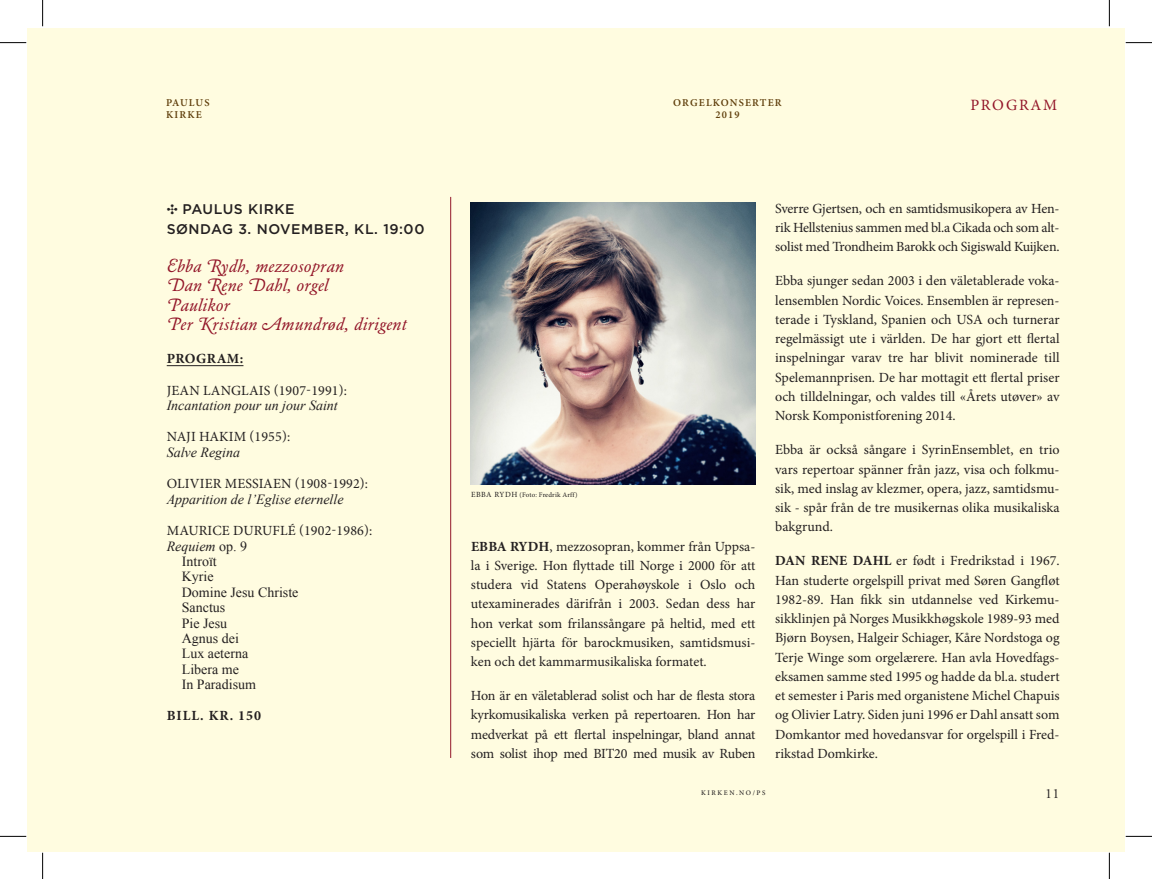
<style>
.page{position:relative;width:1152px;height:879px;background:#fff}
.page>*{position:absolute;margin:0;border:0;box-sizing:border-box;transform-origin:0 0}
.t1{font:italic 17.5px "Garamond BE Swash";letter-spacing:.02em;color:#931629}
.t2{font:15.75px "Minion Pro";letter-spacing:.11em;color:#931629}
.t3{font:14px/19.2px "Minion Pro";letter-spacing:-.005em;color:#231f20;text-align:justify}
.t4{font:14px "Times New Roman";color:#231f20}
.t5{font:italic 14px "Times New Roman";color:#231f20}
.t6{font:500 14px "Gotham";letter-spacing:.04em;color:#231f20}
.t7{font:700 14px "Minion Pro";letter-spacing:.055em;color:#231f20}
.t8{font:700 14px "Minion Pro";letter-spacing:.03em;color:#231f20}
.t9{font:14px "Adobe Garamond Pro";color:#231f20}
.t10{font:600 10.5px/12.1px "Minion Pro";letter-spacing:.11em;color:#5f3e0b;text-align:center}
.t11{font:7px "Minion Pro";letter-spacing:.02em;color:#231f20}
.t12{font:500 7px "Minion Pro";letter-spacing:.22em;color:#231f20}
.s1{font-style:normal}
.s2{font-size:7.88px}
.s3{font-weight:700}
</style>
<div class="page">
<div style="left:28px;top:28px;width:15px;height:823px;background:#fffce0"></div>
<div style="left:43px;top:28px;width:1081px;height:823px;background:#fffce0"></div>
<hr style="left:167px;top:365px;width:76px;height:1px;background:#231f20">
<img style="left:471px;top:203px;width:284px;height:281px">
<hr style="left:450px;top:197px;width:1px;height:561px;background:#931629">
<svg style="left:0;top:42px;width:26px;height:1px"></svg>
<svg style="left:1126px;top:42px;width:26px;height:1px"></svg>
<svg style="left:0;top:836px;width:26px;height:1px"></svg>
<svg style="left:1126px;top:836px;width:26px;height:1px"></svg>
<svg style="left:42px;top:0;width:1px;height:26px"></svg>
<svg style="left:42px;top:853px;width:1px;height:26px"></svg>
<svg style="left:1109px;top:0;width:1px;height:26px"></svg>
<svg style="left:1109px;top:853px;width:1px;height:26px"></svg>
<p class="t10" style="left:673px;top:97px;width:110px">ORGELKONSERTER<br>2019</p>
<p class="t10" style="left:166px;top:97px;width:45px">PAULUS</p>
<p class="t2" style="left:970px;top:94px;width:88px">PROGRAM</p>
<p class="t10" style="left:166px;top:109px;width:37px">KIRKE</p>
<p class="t6" style="left:167px;top:201px;width:129px">✣ PAULUS KIRKE</p>
<p class="t6" style="left:167px;top:221px;width:259px">SØNDAG 3. NOVEMBER, KL. 19:00</p>
<p class="t1" style="left:167px;top:255px;width:179px">Ebba Rydh, mezzosopran</p>
<p class="t1" style="left:167px;top:275px;width:163px">Dan Rene Dahl, orgel</p>
<p class="t1" style="left:167px;top:294px;width:64px">Paulikor</p>
<p class="t1" style="left:167px;top:313px;width:241px">Per Kristian Amundrød, dirigent</p>
<p class="t8" style="left:167px;top:349px;width:78px">PROGRAM:</p>
<p class="t3" style="left:167px;top:380px;width:182px">JEAN LANGLAIS (1907-1991):</p>
<p class="t5" style="left:167px;top:396px;width:173px">Incantation pour un jour Saint</p>
<p class="t3" style="left:167px;top:427px;width:125px">NAJI HAKIM (1955):</p>
<p class="t5" style="left:167px;top:442px;width:75px">Salve Regina</p>
<p class="t3" style="left:167px;top:474px;width:203px">OLIVIER MESSIAEN (1908-1992):</p>
<p class="t5" style="left:167px;top:489px;width:178px">Apparition de l’Eglise eternelle</p>
<p class="t3" style="left:167px;top:521px;width:207px">MAURICE DURUFLÉ (1902-1986):</p>
<p class="t5" style="left:167px;top:536px;width:82px">Requiem <span class="s1">op. 9</span></p>
<p class="t4" style="left:182px;top:552px;width:37px">Introït</p>
<p class="t4" style="left:182px;top:567px;width:33px">Kyrie</p>
<p class="t4" style="left:182px;top:583px;width:118px">Domine Jesu Christe</p>
<p class="t4" style="left:182px;top:598px;width:45px">Sanctus</p>
<p class="t4" style="left:182px;top:614px;width:47px">Pie Jesu</p>
<p class="t4" style="left:182px;top:629px;width:59px">Agnus dei</p>
<p class="t4" style="left:182px;top:644px;width:68px">Lux aeterna</p>
<p class="t4" style="left:182px;top:660px;width:59px">Libera me</p>
<p class="t4" style="left:182px;top:675px;width:76px">In Paradisum</p>
<p class="t7" style="left:167px;top:706px;width:96px">BILL. KR. 150</p>
<p class="t11" style="left:471px;top:490px;width:108px"><span class="s2">EBBA RYDH</span> (Foto: Fredrik Arff)</p>
<p class="t3" style="left:471px;top:537px;width:286px"><span class="s3">EBBA RYDH</span>, mezzosopran, kommer från Uppsa&shy;la i Sverige. Hon flyttade till Norge i 2000 för att studera vid Statens Operahøyskole i Oslo och utexaminerades därifrån i 2003. Sedan dess har hon verkat som frilanssångare på heltid, med ett speciellt hjärta för barockmusiken, samtidsmusi&shy;ken och det kammarmusikaliska formatet.</p>
<p class="t3" style="left:471px;top:686px;width:286px">Hon är en väletablerad solist och har de flesta stora kyrkomusikaliska verken på repertoaren. Hon har medverkat på ett flertal inspelningar, bland annat som solist ihop med BIT20 med musik av Ruben</p>
<p class="t3" style="left:775px;top:199px;width:286px">Sverre Gjertsen, och en samtidsmusikopera av Hen&shy;rik Hellstenius sammen med bl.a Cikada och som alt&shy;solist med Trondheim Barokk och Sigiswald Kuijken.</p>
<p class="t3" style="left:775px;top:271px;width:286px">Ebba sjunger sedan 2003 i den väletablerade voka&shy;lensemblen Nordic Voices. Ensemblen är represen&shy;terade i Tyskland, Spanien och USA och turnerar regelmässigt ute i världen. De har gjort ett flertal inspelningar varav tre har blivit nominerade till Spelemannprisen. De har mottagit ett flertal priser och tilldelningar, och valdes till «Årets utøver» av Norsk Komponistforening 2014.</p>
<p class="t3" style="left:775px;top:440px;width:286px">Ebba är också sångare i SyrinEnsemblet, en trio vars repertoar spänner från jazz, visa och folkmu&shy;sik, med inslag av klezmer, opera, jazz, samtidsmu&shy;sik - spår från de tre musikernas olika musikaliska bakgrund.</p>
<p class="t3" style="left:775px;top:551px;width:286px"><span class="s3">DAN RENE DAHL</span> er født i Fredrikstad i 1967.<br>Han studerte orgelspill privat med Søren Gangfløt 1982-89. Han fikk sin utdannelse ved Kirkemu&shy;sikklinjen på Norges Musikkhøgskole 1989-93 med Bjørn Boysen, Halgeir Schiager, Kåre Nordstoga og Terje Winge som orgelærere. Han avla Hovedfags&shy;eksamen samme sted 1995 og hadde da bl.a. studert et semester i Paris med organistene Michel Chapuis og Olivier Latry. Siden juni 1996 er Dahl ansatt som Domkantor med hovedansvar for orgelspill i Fred&shy;rikstad Domkirke.</p>
<p class="t12" style="left:701px;top:788px;width:66px">KIRKEN.NO/PS</p>
<p class="t9" style="left:1045px;top:785px;width:16px">11</p>
</div>
